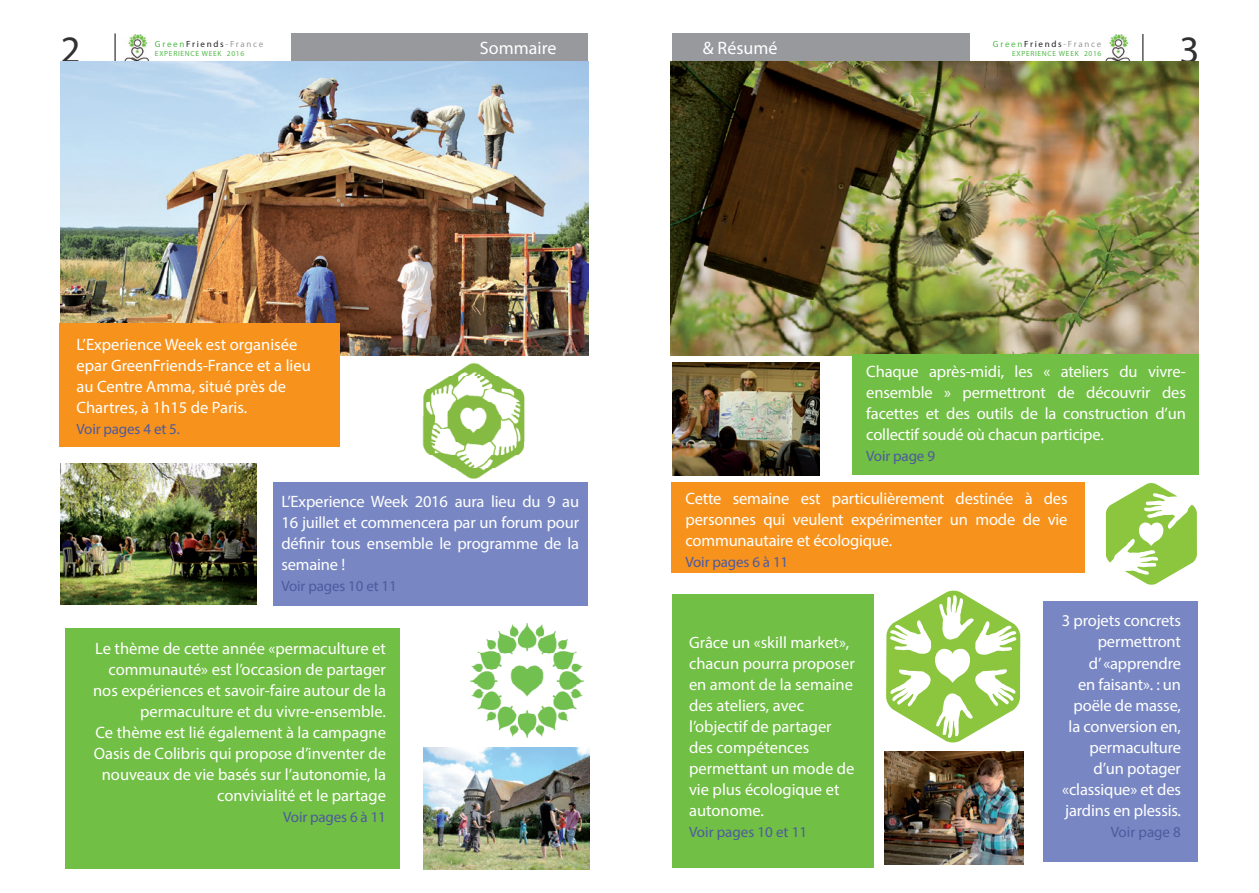
<style>
.page{position:relative;width:1259px;height:893px;background:#fff}
.page>*{position:absolute;margin:0;border:0;box-sizing:border-box;transform-origin:0 0}
.t1{font:39px "Myriad Pro";color:#312f30}
.t2{font:18px "Myriad Pro";color:#fff}
.t3{font:16.5px/21px "Myriad Pro";color:#fff;text-align:justify}
.t4{font:15px "Myriad Pro";letter-spacing:-.01em;color:#4d5a9e}
.t5{font:9px "Myriad Pro";letter-spacing:.19em;color:#231f20}
.t6{font:7.5px "Myriad Pro";letter-spacing:.09em;color:#51b948}
.s1{color:#51b948}
.s2{color:#97999c}
</style>
<div class="page">
<svg style="left:1142px;top:34px;width:1px;height:28px"></svg>
<hr style="left:114px;top:33px;width:2px;height:30px;background:#231f20">
<div style="left:671px;top:34px;width:298px;height:29px;background:#97999c"></div>
<div style="left:291px;top:34px;width:296px;height:29px;background:#97999c"></div>
<img style="left:124px;top:34px;width:27px;height:28px">
<img style="left:1104px;top:34px;width:27px;height:28px">
<img style="left:61px;top:62px;width:527px;height:294px">
<div style="left:60px;top:323px;width:280px;height:123px;background:#f7931d"></div>
<img style="left:422px;top:362px;width:103px;height:116px">
<img style="left:671px;top:62px;width:527px;height:293px">
<div style="left:851px;top:355px;width:347px;height:120px;background:#71bf44"></div>
<div style="left:274px;top:482px;width:314px;height:124px;background:#7887c3"></div>
<div style="left:671px;top:482px;width:413px;height:91px;background:#f7931d"></div>
<img style="left:471px;top:623px;width:112px;height:115px">
<svg style="left:1106px;top:483px;width:91px;height:102px"></svg>
<svg style="left:886px;top:590px;width:134px;height:153px"></svg>
<div style="left:672px;top:594px;width:201px;height:273px;background:#71bf44"></div>
<div style="left:1043px;top:601px;width:155px;height:261px;background:#7887c3"></div>
<div style="left:65px;top:629px;width:335px;height:240px;background:#71bf44"></div>
<img style="left:672px;top:363px;width:147px;height:112px">
<img style="left:61px;top:464px;width:196px;height:140px">
<img style="left:423px;top:747px;width:167px;height:122px">
<img style="left:884px;top:752px;width:139px;height:112px">
<h1 class="t1" style="left:61px;top:25px;width:22px">2</h1>
<h1 class="t1" style="left:1179px;top:25px;width:22px">3</h1>
<p class="t5" style="left:155px;top:38px;width:110px"><span class="s1">Green</span>Friends<span class="s2">-France</span></p>
<p class="t6" style="left:155px;top:48px;width:91px">EXPERIENCE WEEK 2016</p>
<p class="t5" style="left:993px;top:38px;width:110px"><span class="s1">Green</span>Friends<span class="s2">-France</span></p>
<p class="t2" style="left:703px;top:36px;width:76px">&amp; Résumé</p>
<p class="t2" style="left:480px;top:37px;width:78px">Sommaire</p>
<p class="t6" style="left:1012px;top:48px;width:91px">EXPERIENCE WEEK 2016</p>
<p class="t3" style="left:77px;top:334px;width:236px;text-align:left">L’Experience Week est organisée epar GreenFriends-France et a lieu au Centre Amma, situé près de<br>Chartres, à 1h15 de Paris.</p>
<p class="t4" style="left:77px;top:420px;width:105px">Voir pages 4 et 5.</p>
<p class="t3" style="left:281px;top:491px;width:299px">L’Experience Week 2016 aura lieu du 9 au 16 juillet et commencera par un forum pour définir tous ensemble le programme de la semaine !</p>
<p class="t4" style="left:281px;top:577px;width:117px">Voir pages 10 et 11</p>
<p class="t3" style="left:93px;top:637px;width:294px;text-align:right">Le thème de cette année «permaculture et communauté» est l’occasion de partager nos expériences et savoir-faire autour de la permaculture et du vivre-ensemble.<br>Ce thème est lié également à la campagne Oasis de Colibris qui propose d’inventer de nouveaux de vie basés sur l’autonomie, la convivialité et le partage</p>
<p class="t4" style="left:283px;top:807px;width:104px">Voir pages 6 à 11</p>
<p class="t3" style="left:866px;top:360px;width:321px">Chaque après-midi, les « ateliers du vivre&shy;ensemble » permettront de découvrir des facettes et des outils de la construction d’un collectif soudé où chacun participe.</p>
<p class="t4" style="left:866px;top:446px;width:70px">Voir page 9</p>
<p class="t3" style="left:685px;top:488px;width:384px">Cette semaine est particulièrement destinée à des personnes qui veulent expérimenter un mode de vie communautaire et écologique.</p>
<p class="t4" style="left:685px;top:553px;width:104px">Voir pages 6 à 11</p>
<p class="t3" style="left:689px;top:632px;width:167px;text-align:left">Grâce un «skill market», chacun pourra proposer en amont de la semaine des ateliers, avec l’objectif de partager des compétences permettant un mode de vie plus écologique et autonome.</p>
<p class="t4" style="left:689px;top:823px;width:120px">Voir pages 10 et 11</p>
<p class="t3" style="left:1062px;top:610px;width:120px;text-align:right">3 projets concrets permettront<br>d’ «apprendre<br>en faisant». : un poële de masse, la conversion en, permaculture d’un potager «classique» et des jardins en plessis.</p>
<p class="t4" style="left:1110px;top:822px;width:72px">Voir page 8</p>
</div>
